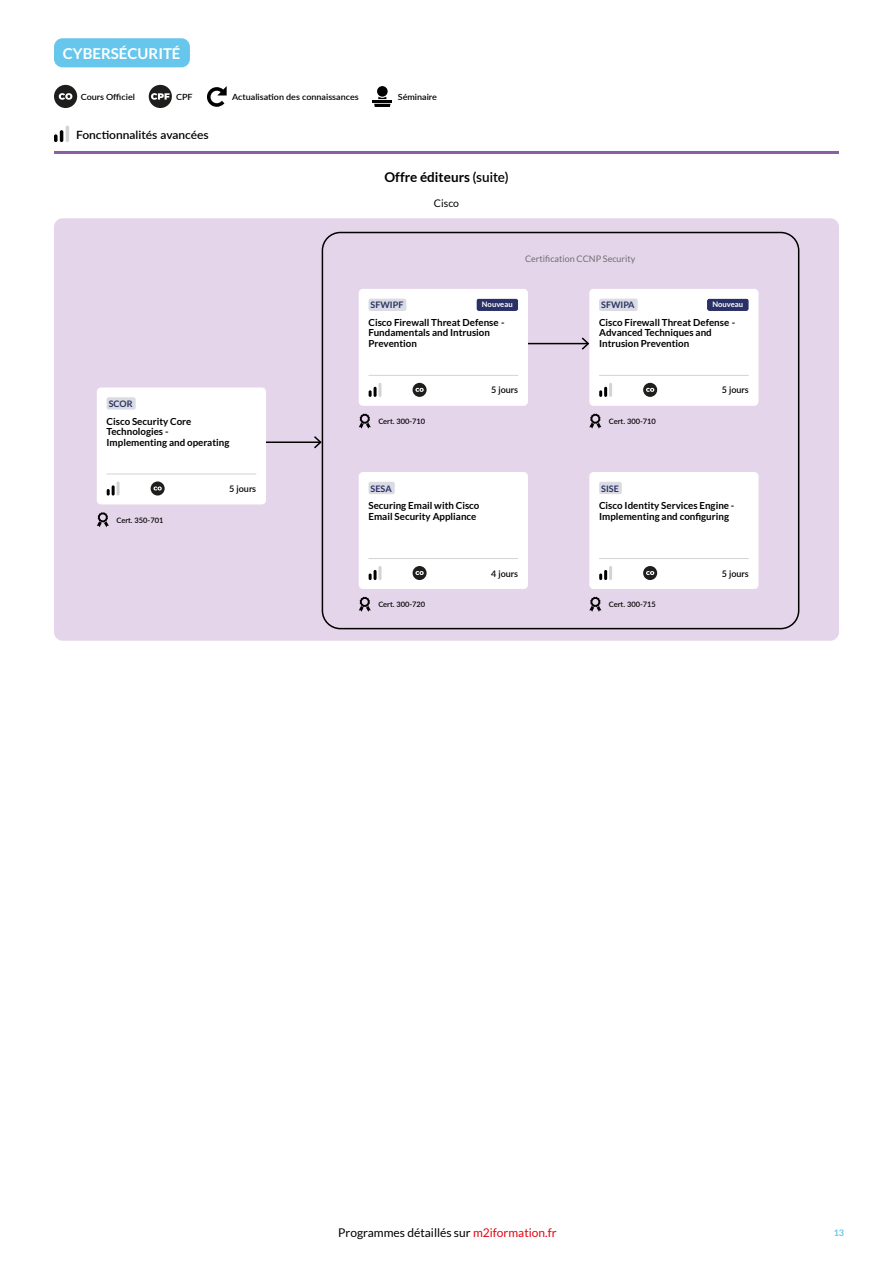
<style>
.page{position:relative;width:893px;height:1263px;background:#fff}
.page>*{position:absolute;margin:0;border:0;box-sizing:border-box;transform-origin:0 0}
.t1{font:700 15px "Lato";color:#fff}
.t2{font:700 13.5px "Lato";color:#000}
.t3{font:12px "Lato";color:#000}
.t4{font:600 11.4px "Lato";color:#000;scale:1.05 1}
.t5{font:10.5px "Lato";color:#000}
.t6{font:700 9.75px/10.5px "Lato";color:#000}
.t7{font:600 9px "Lato";color:#000}
.t8{font:9px "Lato";color:#706f6f}
.t9{font:700 9px "Lato";color:#293165}
.t10{font:700 9px "Lato";color:#67c6ec}
.t11{font:600 8.55px "Lato";color:#000;scale:1.05 1}
.t12{font:700 7.65px "Lato";color:#fff}
.t13{font:600 7.5px "Lato";color:#000}
.s1{font-weight:600}
.s2{color:#e30613}
</style>
<div class="page">
<div style="left:54px;top:218px;width:785px;height:423px;background:#e5d5ea;border-radius:9px"></div>
<svg style="left:207px;top:86px;width:20px;height:21px"></svg>
<svg style="left:149px;top:85px;width:23px;height:23px"></svg>
<svg style="left:54px;top:85px;width:23px;height:23px"></svg>
<div style="left:377px;top:86px;width:11px;height:11px;background:#000;border-radius:50%"></div>
<hr style="left:372px;top:100px;width:20px;height:3px;background:#000">
<svg style="left:374px;top:97px;width:16px;height:10px"></svg>
<svg style="left:54px;top:130px;width:9px;height:12px"></svg>
<hr style="left:66px;top:126px;width:3px;height:16px;background:#d3d3d3;border-radius:2px">
<hr style="left:54px;top:151px;width:785px;height:3px;background:#8b5ea3">
<div style="left:54px;top:38px;width:136px;height:29px;background:#67c6ec;border-radius:9px"></div>
<div style="left:97px;top:387px;width:169px;height:117px;background:#fff;border-radius:4px"></div>
<div style="left:107px;top:397px;width:29px;height:13px;background:#dadbe3;border-radius:2px"></div>
<svg style="left:97px;top:512px;width:12px;height:15px"></svg>
<hr style="left:107px;top:474px;width:149px;height:1px;background:#d4d3d3">
<svg style="left:107px;top:485px;width:8px;height:10px"></svg>
<hr style="left:117px;top:481px;width:3px;height:14px;background:#d3d3d3;border-radius:2px">
<svg style="left:151px;top:481px;width:14px;height:14px"></svg>
<div style="left:359px;top:472px;width:169px;height:117px;background:#fff;border-radius:4px"></div>
<div style="left:368px;top:482px;width:27px;height:12px;background:#dadbe3;border-radius:2px"></div>
<svg style="left:359px;top:597px;width:12px;height:15px"></svg>
<hr style="left:368px;top:558px;width:150px;height:1px;background:#d4d3d3">
<svg style="left:369px;top:570px;width:8px;height:10px"></svg>
<hr style="left:378px;top:566px;width:3px;height:14px;background:#d3d3d3;border-radius:2px">
<svg style="left:413px;top:566px;width:14px;height:14px"></svg>
<div style="left:589px;top:289px;width:169px;height:117px;background:#fff;border-radius:4px"></div>
<div style="left:599px;top:299px;width:39px;height:12px;background:#dadbe3;border-radius:2px"></div>
<svg style="left:707px;top:299px;width:42px;height:12px"></svg>
<svg style="left:589px;top:414px;width:12px;height:15px"></svg>
<hr style="left:599px;top:375px;width:150px;height:1px;background:#d4d3d3">
<svg style="left:599px;top:387px;width:8px;height:10px"></svg>
<hr style="left:609px;top:383px;width:3px;height:14px;background:#d3d3d3;border-radius:2px">
<svg style="left:643px;top:383px;width:14px;height:14px"></svg>
<div style="left:359px;top:289px;width:169px;height:117px;background:#fff;border-radius:4px"></div>
<div style="left:368px;top:299px;width:38px;height:12px;background:#dadbe3;border-radius:2px"></div>
<svg style="left:476px;top:299px;width:42px;height:12px"></svg>
<svg style="left:359px;top:414px;width:12px;height:15px"></svg>
<hr style="left:368px;top:375px;width:150px;height:1px;background:#d4d3d3">
<svg style="left:369px;top:387px;width:8px;height:10px"></svg>
<hr style="left:378px;top:383px;width:3px;height:14px;background:#d3d3d3;border-radius:2px">
<svg style="left:413px;top:383px;width:14px;height:14px"></svg>
<div style="left:589px;top:472px;width:169px;height:117px;background:#fff;border-radius:4px"></div>
<div style="left:599px;top:482px;width:23px;height:12px;background:#dadbe3;border-radius:2px"></div>
<svg style="left:589px;top:597px;width:12px;height:15px"></svg>
<hr style="left:599px;top:558px;width:150px;height:1px;background:#d4d3d3">
<svg style="left:599px;top:570px;width:8px;height:10px"></svg>
<hr style="left:609px;top:566px;width:3px;height:14px;background:#d3d3d3;border-radius:2px">
<svg style="left:643px;top:566px;width:14px;height:14px"></svg>
<div style="left:322px;top:232px;width:477px;height:397px;border:2px solid #000;border-radius:18px"></div>
<hr style="left:266px;top:441px;width:55px;height:2px;background:#000">
<svg style="left:312px;top:435px;width:11px;height:15px"></svg>
<hr style="left:528px;top:343px;width:60px;height:1px;background:#000">
<svg style="left:580px;top:336px;width:10px;height:15px"></svg>
<h1 class="t1" style="left:63px;top:45px;width:119px">CYBERSÉCURITÉ</h1>
<p class="t11" style="left:81px;top:91px;width:53px">Cours O昀케ciel</p>
<p class="t11" style="left:176px;top:92px;width:17px">CPF</p>
<p class="t11" style="left:232px;top:91px;width:122px">Actualisa琀椀on des connaissances</p>
<p class="t11" style="left:398px;top:91px;width:39px">Séminaire</p>
<p class="t4" style="left:76px;top:127px;width:128px">Fonc琀椀onnalités avancées</p>
<p class="t9" style="left:109px;top:399px;width:25px">SCOR</p>
<p class="t6" style="left:107px;top:416px;width:124px">Cisco Security Core<br>Technologies -<br>Implementing and operating</p>
<p class="t13" style="left:116px;top:515px;width:48px">Cert. 350-701</p>
<p class="t7" style="left:229px;top:482px;width:29px">5 jours</p>
<h2 class="t2" style="left:384px;top:170px;width:125px">Offre éditeurs <span class="s1">(suite)</span></h2>
<p class="t5" style="left:434px;top:199px;width:27px">Cisco</p>
<p class="t8" style="left:525px;top:254px;width:112px">Certi昀椀cation CCNP Security</p>
<p class="t9" style="left:371px;top:300px;width:34px">SFWIPF</p>
<p class="t12" style="left:482px;top:300px;width:32px">Nouveau</p>
<p class="t6" style="left:368px;top:317px;width:138px">Cisco Firewall Threat Defense -<br>Fundamentals and Intrusion<br>Prevention</p>
<p class="t7" style="left:491px;top:384px;width:29px">5 jours</p>
<p class="t13" style="left:378px;top:416px;width:48px">Cert. 300-710</p>
<p class="t9" style="left:601px;top:300px;width:35px">SFWIPA</p>
<p class="t12" style="left:712px;top:300px;width:32px">Nouveau</p>
<p class="t6" style="left:599px;top:317px;width:138px">Cisco Firewall Threat Defense -<br>Advanced Techniques and<br>Intrusion Prevention</p>
<p class="t7" style="left:722px;top:384px;width:29px">5 jours</p>
<p class="t13" style="left:609px;top:416px;width:48px">Cert. 300-710</p>
<p class="t9" style="left:371px;top:483px;width:23px">SESA</p>
<p class="t6" style="left:368px;top:500px;width:112px">Securing Email with Cisco<br>Email Security Appliance</p>
<p class="t9" style="left:601px;top:483px;width:19px">SISE</p>
<p class="t6" style="left:599px;top:500px;width:137px">Cisco Identity Services Engine -<br>Implementing and con昀椀guring</p>
<p class="t7" style="left:491px;top:567px;width:29px">4 jours</p>
<p class="t7" style="left:722px;top:567px;width:29px">5 jours</p>
<p class="t13" style="left:378px;top:599px;width:48px">Cert. 300-720</p>
<p class="t13" style="left:609px;top:599px;width:48px">Cert. 300-715</p>
<p class="t3" style="left:338px;top:1226px;width:220px">Programmes détaillés sur <span class="s2">m2iformation.fr</span></p>
<p class="t10" style="left:834px;top:1227px;width:12px">13</p>
</div>
